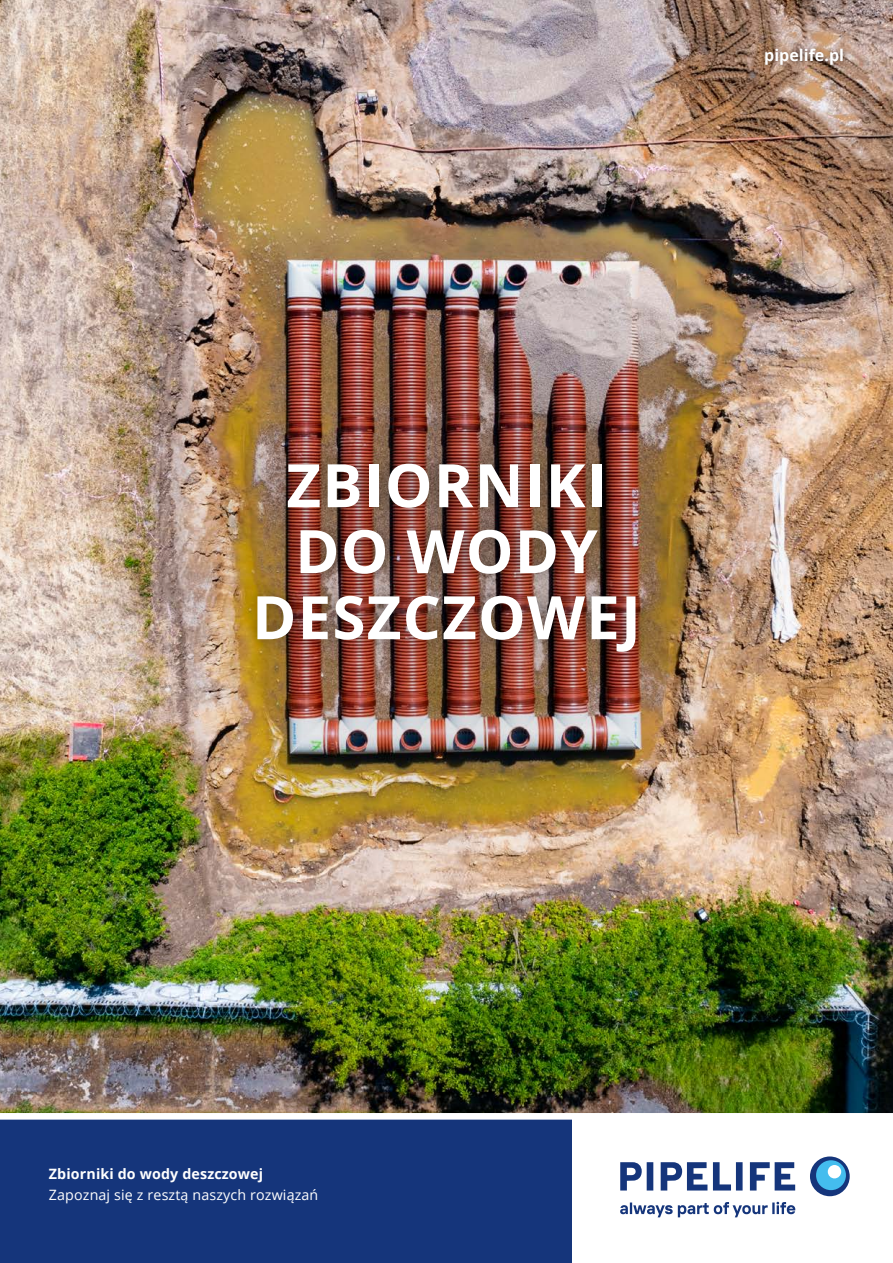
<style>
.page{position:relative;width:893px;height:1263px;background:#fff}
.page>*{position:absolute;margin:0;border:0;box-sizing:border-box;transform-origin:0 0}
.t1{font:700 60px/66px "Open Sans";letter-spacing:.02em;color:#fff;text-align:center}
.t2{font:700 16.05px "Open Sans";color:#fff}
.t3{font:14.25px "Open Sans";letter-spacing:.01em;color:#fff}
.t4{font:700 14.25px "Open Sans";letter-spacing:.01em;color:#fff}
</style>
<div class="page">
<img style="left:0;top:0;width:893px;height:1113px">
<div style="left:0;top:1119px;width:571px;height:144px;background:#15357b"></div>
<img style="left:85px;top:211px;width:723px;height:678px;border-radius:50%">
<div style="left:242px;top:449px;width:409px;height:218px;background:#000;opacity:.4"></div>
<svg style="left:620px;top:1156px;width:230px;height:61px"></svg>
<div style="left:816px;top:1160px;width:30px;height:30px;background:#44bdee;border-radius:50%"></div>
<div style="left:828px;top:1165px;width:13px;height:13px;background:#fff;border-radius:50%"></div>
<div style="left:760px;top:44px;width:88px;height:26px;background:#000;opacity:.4"></div>
<p class="t2" style="left:764px;top:44px;width:81px">pipelife.pl</p>
<h1 class="t1" style="left:252px;top:451px;width:390px">ZBIORNIKI<br>DO WODY<br>DESZCZOWEJ</h1>
<p class="t4" style="left:49px;top:1164px;width:216px">Zbiorniki do wody deszczowej</p>
<p class="t3" style="left:49px;top:1185px;width:271px">Zapoznaj się z resztą naszych rozwiązań</p>
</div>
